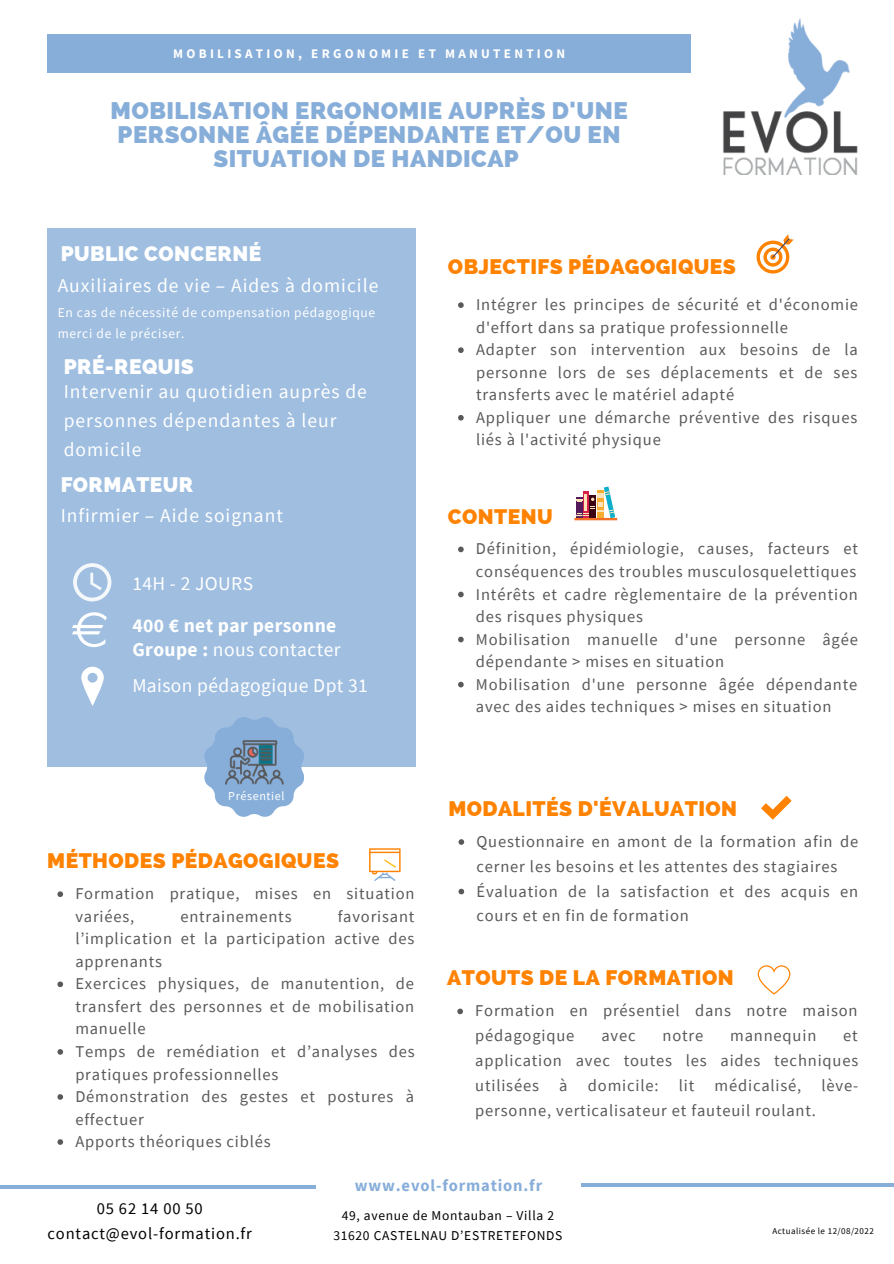
<style>
.page{position:relative;width:894px;height:1264px;background:#fff}
.page>*{position:absolute;margin:0;border:0;box-sizing:border-box;transform-origin:0 0}
.t1{font:800 24px/23.7px "Raleway";letter-spacing:.02em;color:#87aed9;text-align:center}
.t2{font:800 21px "Raleway";letter-spacing:.02em;color:#ff8200}
.t3{font:800 21px "Raleway";letter-spacing:.02em;color:#fff}
.t4{font:19.5px/29.2px "Source Sans Pro";letter-spacing:.05em;color:#fff}
.t5{font:700 19.5px/24.8px "Source Sans Pro";letter-spacing:.02em;color:#fff}
.t6{font:19.5px "Source Sans Pro";letter-spacing:.02em;color:#fff}
.t7{font:16.5px/22.5px "Source Sans Pro";letter-spacing:.05em;color:#595959}
.t8{font:16.5px/24.8px "Source Sans Pro";letter-spacing:.05em;color:#000;text-align:center}
.t9{font:700 16.5px "Source Sans Pro";letter-spacing:.05em;color:#87aed9}
.t10{font:13.5px/20.2px "Source Sans Pro";letter-spacing:.05em;color:#fff}
.t11{font:13.5px/20.2px "Source Sans Pro";letter-spacing:.05em;color:#000;text-align:center}
.t12{font:700 13.05px "Source Sans Pro";letter-spacing:.25em;color:#fff}
.t13{font:12px "Source Sans Pro";letter-spacing:.05em;color:#fff}
.t14{font:9px "Source Sans Pro";letter-spacing:.05em;color:#000}
.s1{font-weight:400}
</style>
<div class="page">
<svg style="left:0;top:1185px;width:315px;height:3px"></svg>
<hr style="left:580px;top:1183px;width:313px;height:3px;background:#87aed9">
<div style="left:47px;top:229px;width:368px;height:538px;background:#9fbee0"></div>
<svg style="left:73px;top:563px;width:38px;height:38px"></svg>
<svg style="left:458px;top:546px;width:5px;height:6px"></svg>
<svg style="left:458px;top:591px;width:5px;height:6px"></svg>
<svg style="left:458px;top:636px;width:5px;height:6px"></svg>
<svg style="left:458px;top:681px;width:5px;height:6px"></svg>
<svg style="left:756px;top:234px;width:37px;height:39px"></svg>
<svg style="left:761px;top:796px;width:30px;height:23px"></svg>
<svg style="left:575px;top:486px;width:40px;height:32px"></svg>
<hr style="left:574px;top:518px;width:43px;height:2px;background:#f47025">
<svg style="left:72px;top:612px;width:35px;height:35px"></svg>
<svg style="left:757px;top:965px;width:33px;height:29px"></svg>
<svg style="left:57px;top:891px;width:6px;height:6px"></svg>
<svg style="left:57px;top:981px;width:6px;height:6px"></svg>
<svg style="left:57px;top:1049px;width:6px;height:5px"></svg>
<svg style="left:57px;top:1094px;width:6px;height:5px"></svg>
<svg style="left:57px;top:1139px;width:6px;height:5px"></svg>
<svg style="left:369px;top:848px;width:31px;height:33px"></svg>
<svg style="left:81px;top:666px;width:23px;height:40px"></svg>
<svg style="left:458px;top:839px;width:6px;height:5px"></svg>
<svg style="left:458px;top:888px;width:6px;height:6px"></svg>
<svg style="left:204px;top:717px;width:100px;height:99px"></svg>
<img style="left:215px;top:723px;width:78px;height:78px">
<svg style="left:458px;top:302px;width:5px;height:6px"></svg>
<svg style="left:458px;top:347px;width:5px;height:6px"></svg>
<svg style="left:458px;top:415px;width:5px;height:5px"></svg>
<svg style="left:457px;top:1008px;width:6px;height:6px"></svg>
<div style="left:47px;top:34px;width:643px;height:38px;background:#87aed9"></div>
<img style="left:723px;top:18px;width:135px;height:157px">
<p class="t12" style="left:173px;top:45px;width:393px">MOBILISATION, ERGONOMIE ET MANUTENTION</p>
<h1 class="t1" style="left:110px;top:99px;width:518px">MOBILISATION ERGONOMIE AUPRÈS D'UNE<br>PERSONNE ÂGÉE DÉPENDANTE ET/OU EN<br>SITUATION DE HANDICAP</h1>
<p class="t3" style="left:61px;top:241px;width:202px">PUBLIC CONCERNÉ</p>
<p class="t4" style="left:58px;top:270px;width:322px">Auxiliaires de vie – Aides à domicile</p>
<p class="t10" style="left:58px;top:302px;width:319px">En cas de nécessité de compensation pédagogique merci de le préciser.</p>
<p class="t3" style="left:64px;top:354px;width:131px">PRÉ-REQUIS</p>
<p class="t4" style="left:64px;top:376px;width:304px">Intervenir au quotidien auprès de personnes dépendantes à leur domicile</p>
<p class="t3" style="left:61px;top:472px;width:134px">FORMATEUR</p>
<p class="t4" style="left:61px;top:500px;width:224px">Infirmier – Aide soignant</p>
<p class="t6" style="left:132px;top:570px;width:122px">14H - 2 JOURS</p>
<p class="t5" style="left:132px;top:612px;width:210px">400 € net par personne<br>Groupe : <span class="s1">nous contacter</span></p>
<p class="t6" style="left:132px;top:673px;width:237px">Maison pédagogique Dpt 31</p>
<p class="t13" style="left:228px;top:788px;width:58px">Présentiel</p>
<p class="t2" style="left:47px;top:848px;width:293px">MÉTHODES PÉDAGOGIQUES</p>
<p class="t7" style="left:75px;top:882px;width:340px">Formation pratique, mises en situation variées,</p>
<p class="t7" style="left:75px;top:904px;width:341px;text-indent:262px">favorisant l’implication et la participation active des apprenants<br>Exercices physiques, de manutention, de transfert des personnes et de mobilisation manuelle<br>Temps de remédiation et d’analyses des pratiques professionnelles<br>Démonstration des gestes et postures à effectuer<br>Apports théoriques ciblés</p>
<p class="t7" style="left:180px;top:904px;width:113px">entrainements</p>
<p class="t2" style="left:448px;top:254px;width:289px">OBJECTIFS PÉDAGOGIQUES</p>
<p class="t7" style="left:476px;top:293px;width:383px">Intégrer les principes de sécurité et d'économie d'effort dans sa pratique professionnelle<br>Adapter son intervention aux besoins de la personne lors de ses déplacements et de ses transferts avec le matériel adapté<br>Appliquer une démarche préventive des risques liés à l'activité physique</p>
<p class="t2" style="left:448px;top:504px;width:106px">CONTENU</p>
<p class="t7" style="left:476px;top:537px;width:383px">Définition, épidémiologie, causes, facteurs et conséquences des troubles musculosquelettiques Intérêts et cadre règlementaire de la prévention des risques physiques<br>Mobilisation manuelle d'une personne âgée dépendante &gt; mises en situation<br>Mobilisation d'une personne âgée dépendante avec des aides techniques &gt; mises en situation</p>
<p class="t2" style="left:448px;top:796px;width:290px">MODALITÉS D'ÉVALUATION</p>
<p class="t7" style="left:476px;top:828px;width:383px;line-height:24.8px">Questionnaire en amont de la formation afin de cerner les besoins et les attentes des stagiaires Évaluation de la satisfaction et des acquis en cours et en fin de formation</p>
<p class="t2" style="left:447px;top:965px;width:288px">ATOUTS DE LA FORMATION</p>
<p class="t7" style="left:475px;top:998px;width:384px;line-height:24.8px">Formation en présentiel dans notre maison pédagogique</p>
<p class="t7" style="left:601px;top:1024px;width:36px">avec</p>
<p class="t7" style="left:662px;top:1024px;width:42px">notre</p>
<p class="t7" style="left:730px;top:1024px;width:88px">mannequin</p>
<p class="t7" style="left:475px;top:1023px;width:384px;line-height:24.8px;text-align:justify;text-indent:368px">et application avec toutes les aides techniques utilisées à domicile: lit médicalisé, lève&shy;personne, verticalisateur et fauteuil roulant.</p>
<p class="t8" style="left:48px;top:1196px;width:206px">05 62 14 00 50 contact@evol-formation.fr</p>
<p class="t9" style="left:355px;top:1174px;width:189px">www.evol-formation.fr</p>
<p class="t11" style="left:333px;top:1204px;width:230px">49, avenue de Montauban – Villa 2<br>31620 CASTELNAU D’ESTRETEFONDS</p>
<p class="t14" style="left:772px;top:1224px;width:103px">Actualisée le 12/08/2022</p>
</div>
